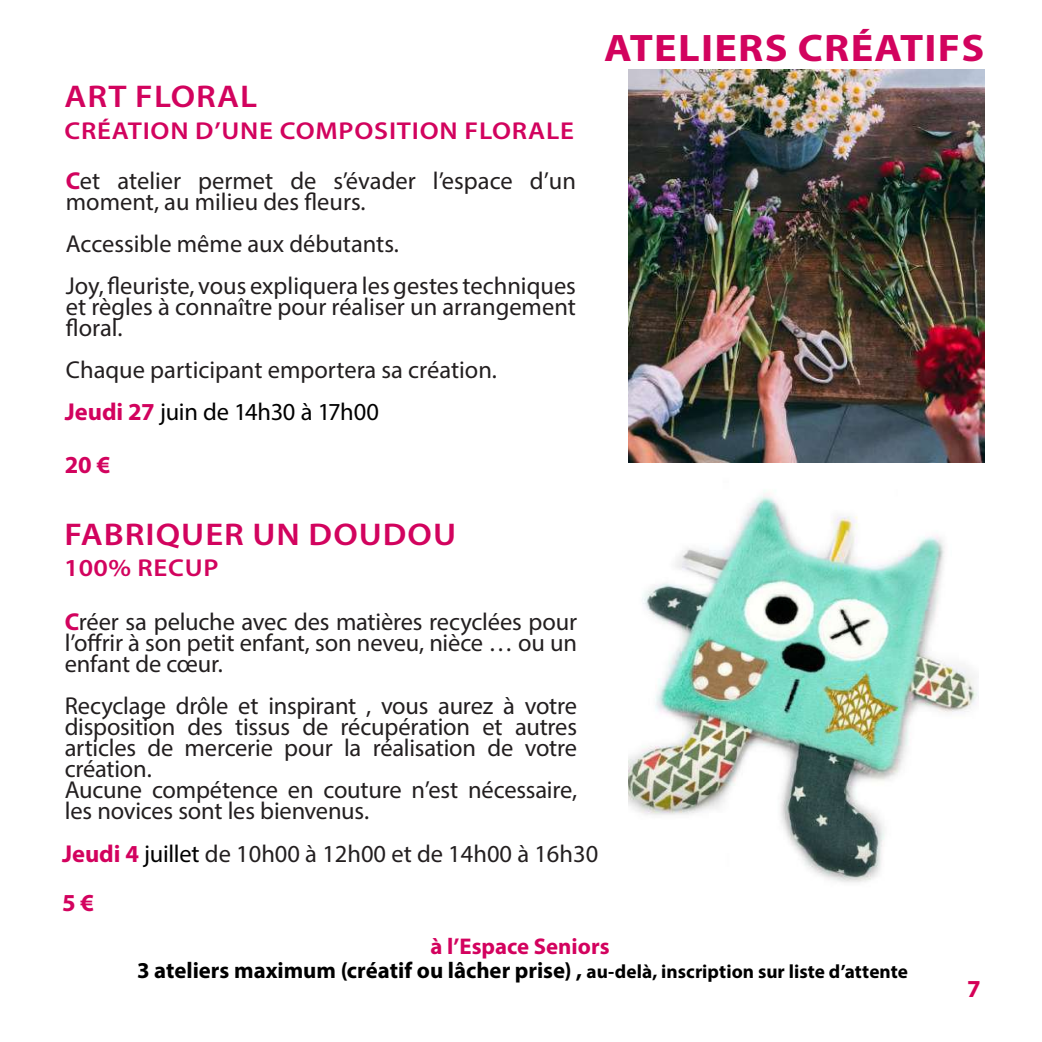
<style>
.page{position:relative;width:1042px;height:1042px;background:#fff}
.page>*{position:absolute;margin:0;border:0;box-sizing:border-box;transform-origin:0 0}
.t1{font:700 38.5px "Myriad Pro";letter-spacing:.03em;color:#d2035e;scale:1.1 1}
.t2{font:600 31.5px "Myriad Pro";letter-spacing:.03em;color:#d2035e;scale:1.1 1}
.t3{font:24.5px/21px "Myriad Pro";letter-spacing:-.005em;color:#231f20}
.t4{font:600 24.5px "Myriad Pro";letter-spacing:.03em;color:#d2035e;scale:1.1 1}
.t5{font:700 24.5px "Myriad Pro";color:#d2035e}
.t6{font:700 24.5px "Myriad Pro";color:#d50057}
.t7{font:700 22.75px/24.5px "Myriad Pro";color:#000;text-align:center}
.s1{font-weight:600;color:#d2035e}
.s2{font-weight:700;color:#d2035e}
.s3{color:#000}
.s4{font-weight:700;color:#d3025e}
.s5{color:#d3025e}
.s6{font-size:19.25px}
</style>
<div class="page">
<img style="left:628px;top:490px;width:350px;height:393px">
<img style="left:628px;top:69px;width:357px;height:393px">
<p class="t2" style="left:65px;top:77px;width:177px">ART FLORAL</p>
<p class="t3" style="left:64px;top:105px;width:513px;line-height:50.2px"><span class="s1">CRÉATION D’UNE COMPOSITION FLORALE<br></span><span class="s2">C</span>et atelier permet de s’évader l’espace d’un</p>
<p class="t3" style="left:66px;top:180px;width:511px;line-height:42px">moment, au milieu des fleurs.<br>Accessible même aux débutants.<br>Joy, fleuriste, vous expliquera les gestes techniques</p>
<p class="t3" style="left:66px;top:296px;width:511px">et règles à connaître pour réaliser un arrangement floral.</p>
<p class="t3" style="left:65px;top:348px;width:434px;line-height:42.2px">Chaque participant emportera sa création.<br><span class="s2">Jeudi 27</span> <span class="s3">juin de 14h30 à 17h00</span></p>
<p class="t5" style="left:65px;top:448px;width:47px">20 €</p>
<h1 class="t1" style="left:604px;top:23px;width:347px">ATELIERS CRÉATIFS</h1>
<p class="t2" style="left:65px;top:514px;width:357px">FABRIQUER UN DOUDOU</p>
<p class="t4" style="left:64px;top:552px;width:142px">100% RECUP</p>
<p class="t3" style="left:65px;top:611px;width:514px;text-align:justify"><span class="s2">C</span>réer sa peluche avec des matières recyclées pour l’offrir à son petit enfant, son neveu, nièce … ou un enfant de cœur.</p>
<p class="t3" style="left:65px;top:695px;width:514px">Recyclage drôle et inspirant , vous aurez à votre disposition des tissus de récupération et autres articles de mercerie pour la réalisation de votre création.<br>Aucune compétence en couture n’est nécessaire, les novices sont les bienvenus.</p>
<p class="t3" style="left:62px;top:829px;width:538px;line-height:49px"><span class="s4">Jeudi 4</span> <span class="s3">juillet</span> de 10h00 à 12h00 et de 14h00 à 16h30<br><span class="s4">5 €</span></p>
<p class="t7" style="left:137px;top:933px;width:772px"><span class="s5">à l’Espace Seniors<br></span>3 ateliers maximum (créatif ou lâcher prise) , <span class="s6">au-delà, inscription sur liste d’attente</span></p>
<p class="t6" style="left:967px;top:972px;width:15px">7</p>
</div>
